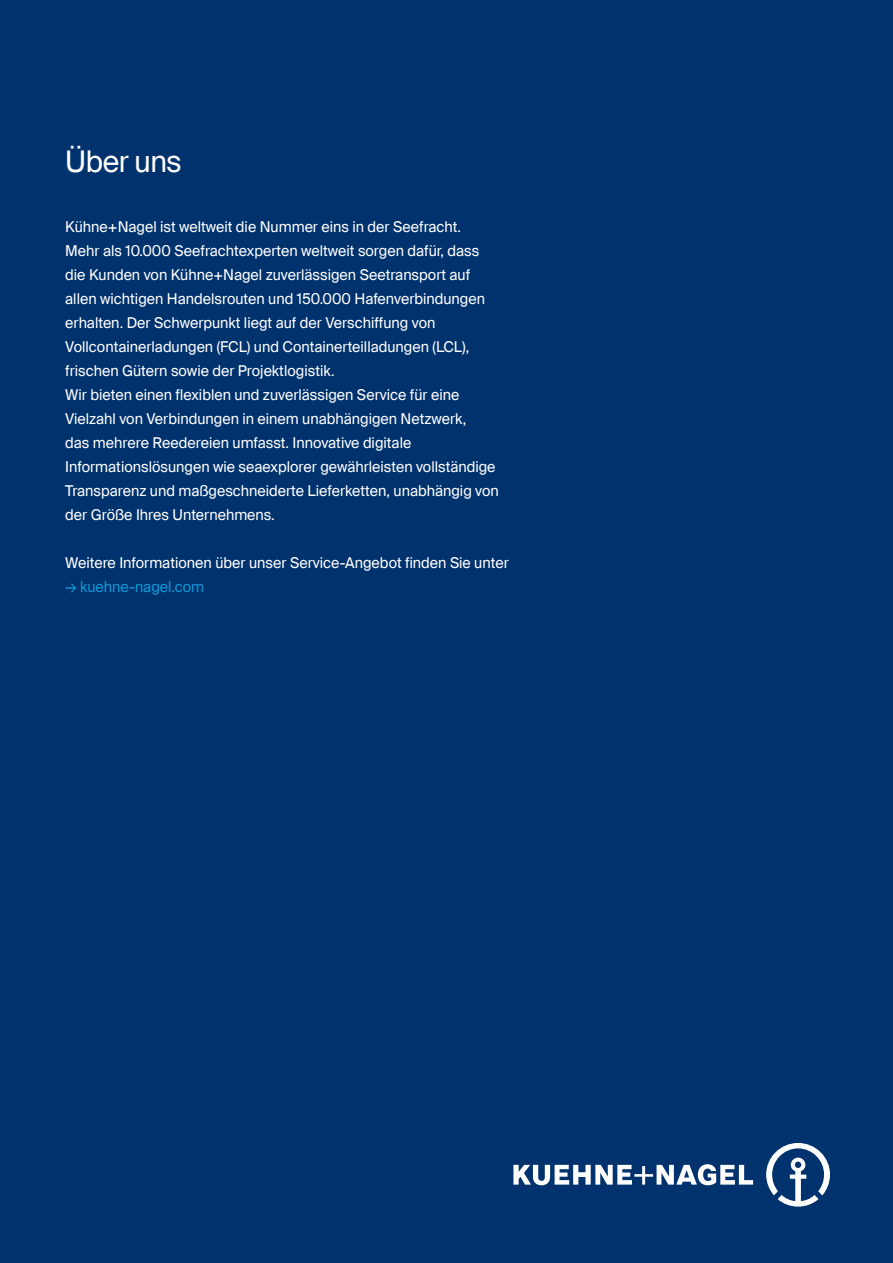
<style>
.page{position:relative;width:893px;height:1263px;background:#00326d}
.page>*{position:absolute;margin:0;border:0;box-sizing:border-box;transform-origin:0 0}
.t1{font:30px "Suisse Intl";letter-spacing:-.02em;color:#fff;scale:.96 1}
.t2{font:15px/24px "Suisse Intl";color:#fff;scale:.96 1}
.t3{font:15px "Suisse Intl";color:#1197d6;scale:.96 1}
</style>
<div class="page">
<svg style="left:513px;top:1143px;width:317px;height:63px"></svg>
<p class="t1" style="left:65px;top:144px;width:123px">Über uns</p>
<p class="t2" style="left:65px;top:215px;width:414px">Kühne+Nagel ist weltweit die Nummer eins in der Seefracht.</p>
<p class="t2" style="left:65px;top:239px;width:453px">Mehr als 10.000 Seefrachtexperten weltweit sorgen dafür, dass die Kunden von Kühne+Nagel zuverlässigen Seetransport auf allen wichtigen Handelsrouten und 150.000 Hafenverbindungen erhalten. Der Schwerpunkt liegt auf der Verschiffung von Vollcontainerladungen (FCL) und Containerteilladungen (LCL), frischen Gütern sowie der Projektlogistik.<br>Wir bieten einen flexiblen und zuverlässigen Service für eine Vielzahl von Verbindungen in einem unabhängigen Netzwerk,<br>das mehrere Reedereien umfasst. Innovative digitale Informationslösungen wie seaexplorer gewährleisten vollständige Transparenz und maßgeschneiderte Lieferketten, unabhängig von der Größe Ihres Unternehmens.</p>
<p class="t2" style="left:65px;top:551px;width:464px">Weitere Informationen über unser Service-Angebot finden Sie unter</p>
<p class="t3" style="left:65px;top:578px;width:146px">→ kuehne-nagel.com</p>
</div>
